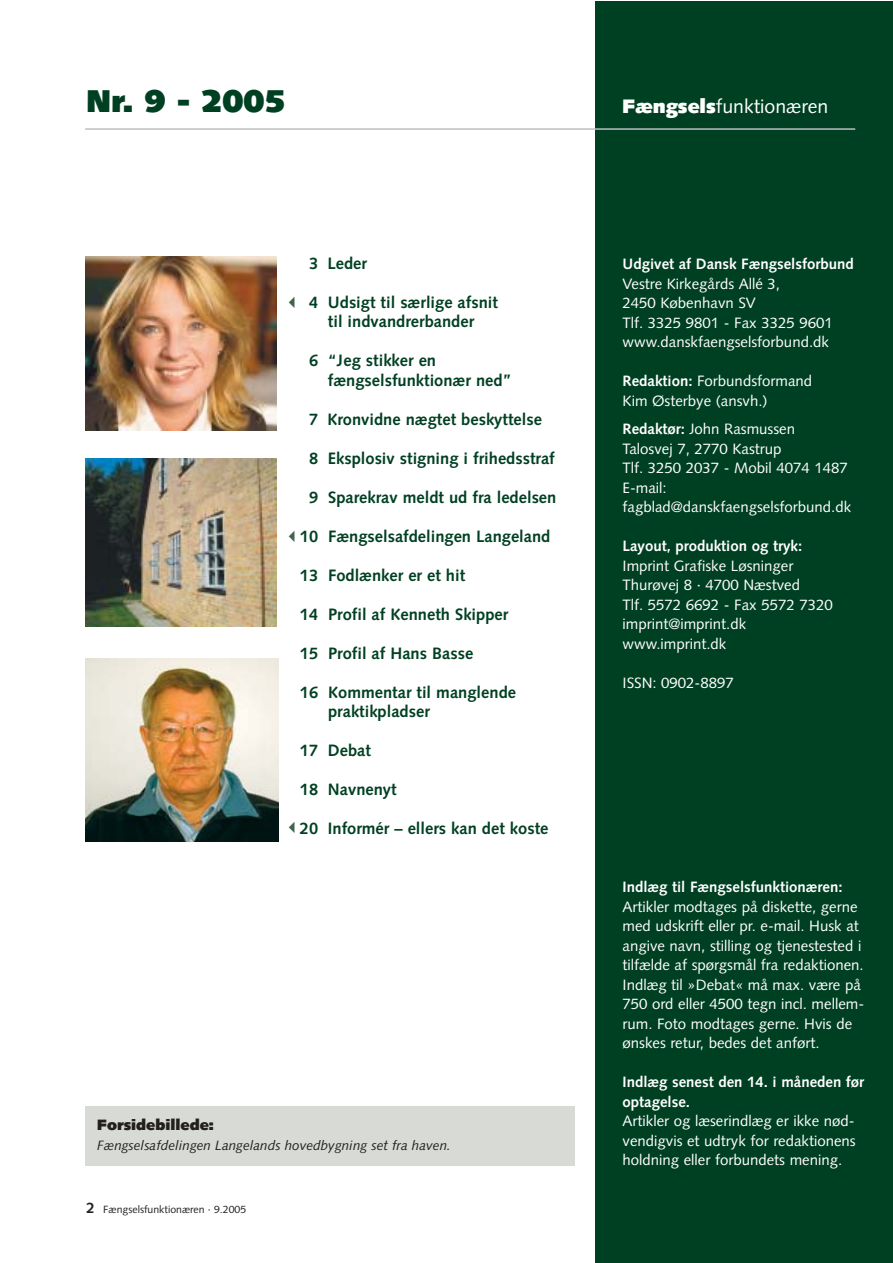
<style>
.page{position:relative;width:893px;height:1263px;background:#fff}
.page>*{position:absolute;margin:0;border:0;box-sizing:border-box;transform-origin:0 0}
.t1{font:900 31.5px "Syntax";color:#004022}
.t2{font:19.5px "Syntax";color:#fff}
.t3{font:700 16.5px/19.5px "Syntax";color:#004022}
.t4{font:15px/19.5px "Syntax";color:#fff}
.t5{font:700 15px/19.5px "Syntax";color:#fff}
.t6{font:900 15px "Syntax";color:#231f1f}
.t7{font:italic 13.5px "Syntax";color:#231f1f}
.t8{font:10.5px "Syntax";color:#231f1f}
.s1{font-weight:900}
.s2{color:#fff}
.s3{font-weight:700;font-size:15px}
.s4{font-weight:700}
</style>
<div class="page">
<div style="left:595px;top:2px;width:297px;height:1261px;background:#004022"></div>
<hr style="left:85px;top:128px;width:770px;height:2px;background:#bcbec0">
<img style="left:85px;top:459px;width:192px;height:167px">
<img style="left:85px;top:257px;width:192px;height:174px">
<div style="left:85px;top:1106px;width:489px;height:59px;background:#d7dad5"></div>
<img style="left:85px;top:658px;width:193px;height:183px">
<h1 class="t1" style="left:87px;top:88px;width:200px">Nr. 9 - 2005</h1>
<h2 class="t2" style="left:622px;top:98px;width:207px"><span class="s1">Fængsels</span>funktionæren</h2>
<p class="t3" style="left:300px;top:255px;width:68px"><span class="s2">1</span>3 Leder</p>
<p class="t3" style="left:300px;top:294px;width:199px;text-align:center"><span class="s2">1</span>4 Udsigt til særlige afsnit til indvandrerbander</p>
<p class="t3" style="left:328px;top:353px;width:185px;text-indent:-28px"><span class="s2">1</span>6 “Jeg stikker en fængselsfunktionær ned”</p>
<p class="t3" style="left:300px;top:411px;width:243px"><span class="s2">1</span>7 Kronvidne nægtet beskyttelse</p>
<p class="t3" style="left:300px;top:450px;width:256px"><span class="s2">1</span>8 Eksplosiv stigning i frihedsstraf</p>
<p class="t3" style="left:300px;top:489px;width:258px"><span class="s2">1</span>9 Sparekrav meldt ud fra ledelsen</p>
<p class="t3" style="left:300px;top:528px;width:252px">10 Fængselsafdelingen Langeland</p>
<p class="t3" style="left:300px;top:567px;width:167px">13 Fodlænker er et hit</p>
<p class="t3" style="left:300px;top:606px;width:210px">14 Profil af Kenneth Skipper</p>
<p class="t3" style="left:300px;top:645px;width:175px">15 Profil af Hans Basse</p>
<p class="t3" style="left:328px;top:684px;width:189px;text-indent:-28px">16 Kommentar til manglende praktikpladser</p>
<p class="t3" style="left:300px;top:743px;width:73px">17 Debat</p>
<p class="t3" style="left:300px;top:782px;width:98px">18 Navnenyt</p>
<p class="t3" style="left:300px;top:821px;width:250px">20 Informér – ellers kan det koste</p>
<p class="t6" style="left:97px;top:1119px;width:118px">Forsidebillede:</p>
<p class="t7" style="left:97px;top:1140px;width:355px">Fængselsafdelingen Langelands hovedbygning set fra haven.</p>
<p class="t8" style="left:87px;top:1205px;width:161px"><span class="s3">2</span> Fængselsfunktionæren · 9.2005</p>
<p class="t5" style="left:622px;top:256px;width:233px">Udgivet af Dansk Fængselsforbund</p>
<p class="t4" style="left:622px;top:275px;width:212px">Vestre Kirkegårds Allé 3,<br>2450 København SV<br>Tlf. 3325 9801 - Fax 3325 9601 www.danskfaengselsforbund.dk</p>
<p class="t4" style="left:622px;top:373px;width:191px"><span class="s4">Redaktion:</span> Forbundsformand<br>Kim Østerbye (ansvh.)</p>
<p class="t4" style="left:622px;top:421px;width:230px"><span class="s4">Redaktør:</span> John Rasmussen<br>Talosvej 7, 2770 Kastrup<br>Tlf. 3250 2037 - Mobil 4074 1487<br>E-mail: fagblad@danskfaengselsforbund.dk</p>
<p class="t5" style="left:622px;top:538px;width:181px">Layout, produktion og tryk:</p>
<p class="t4" style="left:622px;top:557px;width:212px">Imprint Grafiske Løsninger<br>Thurøvej 8 · 4700 Næstved<br>Tlf. 5572 6692 - Fax 5572 7320 imprint@imprint.dk www.imprint.dk</p>
<p class="t4" style="left:622px;top:674px;width:113px">ISSN: 0902-8897</p>
<p class="t5" style="left:622px;top:879px;width:221px">Indlæg til Fængselsfunktionæren:</p>
<p class="t4" style="left:622px;top:898px;width:243px">Artikler modtages på diskette, gerne med udskrift eller pr. e-mail. Husk at angive navn, stilling og tjenestested i tilfælde af spørgsmål fra redaktionen.<br>Indlæg til »Debat« må max. være på 750 ord eller 4500 tegn incl. mellem&shy;rum. Foto modtages gerne. Hvis de ønskes retur, bedes det anført.</p>
<p class="t5" style="left:622px;top:1074px;width:243px">Indlæg senest den 14. i måneden før optagelse.</p>
<p class="t4" style="left:622px;top:1113px;width:235px;text-align:justify">Artikler og læserindlæg er ikke nød&shy;vendigvis et udtryk for redaktionens holdning eller forbundets mening.</p>
</div>
